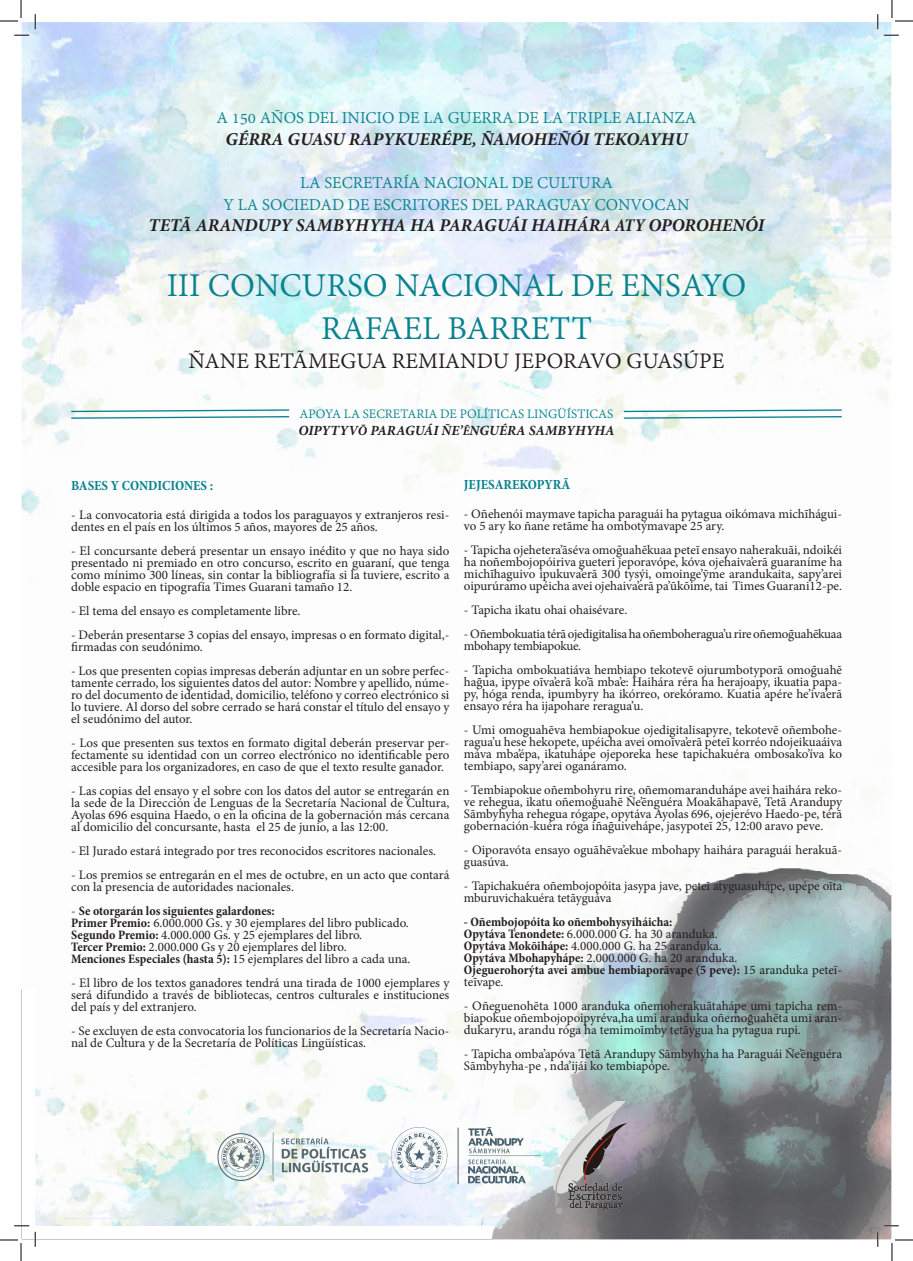
<style>
.page{position:relative;width:913px;height:1261px;background:#fff}
.page>*{position:absolute;margin:0;border:0;box-sizing:border-box;transform-origin:0 0}
.t1{font:36px "Adobe Devanagari";color:#08828f}
.t2{font:24px "Adobe Devanagari";color:#231f20}
.t3{font:18px "Adobe Devanagari";color:#08828f}
.t4{font:italic 700 18px "Minion Pro";color:#231f20}
.t5{font:14px "Adobe Devanagari";color:#08828f}
.t6{font:italic 700 14px "Minion Pro";color:#231f20}
.t7{font:700 condensed 14px "Minion Pro";color:#08828f}
.Texto{font:13px/12px "Minion Pro";letter-spacing:-.005em;color:#231f20;text-align:justify}
.Texto-2{font:700 condensed 13px/12px "Minion Pro";color:#231f20}
.s1{font-stretch:condensed}
.s2{font-size:13px}
.s3{font-stretch:condensed;font-size:13px}
.s4{font-weight:400;font-stretch:normal}
.s5{font-weight:700;font-stretch:condensed}
</style>
<div class="page">
<img style="left:35px;top:1011px;width:446px;height:215px">
<img style="left:23px;top:23px;width:866px;height:846px">
<img style="left:211px;top:1127px;width:168px;height:63px">
<img style="left:386px;top:1127px;width:95px;height:61px">
<svg style="left:70px;top:409px;width:220px;height:10px"></svg>
<svg style="left:622px;top:409px;width:220px;height:10px"></svg>
<img style="left:481px;top:869px;width:408px;height:369px">
<svg style="left:748px;top:1014px;width:4px;height:3px"></svg>
<img style="left:553px;top:1101px;width:76px;height:112px">
<svg style="left:617px;top:545px;width:4px;height:3px"></svg>
<svg style="left:14px;top:35px;width:15px;height:1px"></svg>
<svg style="left:883px;top:35px;width:15px;height:1px"></svg>
<svg style="left:14px;top:1225px;width:15px;height:2px"></svg>
<svg style="left:35px;top:14px;width:1px;height:15px"></svg>
<svg style="left:35px;top:1232px;width:1px;height:15px"></svg>
<svg style="left:876px;top:14px;width:2px;height:15px"></svg>
<svg style="left:0;top:0;width:22px;height:22px"></svg>
<svg style="left:0;top:1239px;width:22px;height:22px"></svg>
<svg style="left:891px;top:0;width:21px;height:22px"></svg>
<svg style="left:876px;top:1225px;width:36px;height:36px"></svg>
<p class="t3" style="left:216px;top:108px;width:481px">A 150 AÑOS DEL INICIO DE LA GUERRA DE LA TRIPLE ALIANZA</p>
<p class="t4" style="left:225px;top:126px;width:463px">GÉRRA GUASU RAPYKUERÉPE, ÑAMOHEÑÓI TEKOAYHU</p>
<p class="t3" style="left:300px;top:172px;width:314px">LA SECRETARÍA NACIONAL DE CULTURA</p>
<p class="t3" style="left:223px;top:194px;width:467px">Y LA SOCIEDAD DE ESCRITORES DEL PARAGUAY CONVOCAN</p>
<p class="t4" style="left:148px;top:213px;width:617px">TETÃ ARANDUPY SAMBYHYHA HA PARAGUÁI HAIHÁR<span class="s1">A ATY</span> OPOROHENÓI</p>
<p class="t1" style="left:167px;top:265px;width:581px">III CONCURSO NACIONAL DE ENSAYO</p>
<p class="t1" style="left:321px;top:308px;width:272px">RAFAEL BARRETT</p>
<p class="t2" style="left:188px;top:347px;width:537px">ÑANE RETÃMEGUA REMIANDU JEPORAVO GUASÚPE</p>
<p class="t5" style="left:299px;top:406px;width:315px">APOYA LA SECRETARIA DE POLÍTICAS LINGÜÍSTICAS</p>
<p class="t6" style="left:298px;top:421px;width:317px">OIPYTYV<span class="s2">Õ</span> PARAGUÁI ÑE’<span class="s3">Ẽ</span>NGUÉRA SAMBYHYHA</p>
<p class="t7" style="left:71px;top:476px;width:144px">BASES Y CONDICIONES :</p>
<p class="Texto" style="left:71px;top:508px;width:379px">- La convocatoria está dirigida a todos los paraguayos y extranjeros resi&shy;dentes en el país en los últimos 5 años, mayores de 25 años.</p>
<p class="Texto" style="left:71px;top:544px;width:379px">- El concursante deberá presentar un ensayo inédito y que no haya sido presentado ni premiado en otro concurso, escrito en guaraní, que tenga como mínimo 300 líneas, sin contar la bibliografía si la tuviere, escrito a doble espacio en tipografía Times Guarani tamaño 12.</p>
<p class="Texto" style="left:71px;top:604px;width:231px">- El tema del ensayo es completamente libre.</p>
<p class="Texto" style="left:71px;top:628px;width:379px">- Deberán presentarse 3 copias del ensayo, impresas o en formato digital,- firmadas con seudónimo.</p>
<p class="Texto" style="left:71px;top:664px;width:379px">- Los que presenten copias impresas deberán adjuntar en un sobre perfec&shy;tamente cerrado, los siguientes datos del autor: Nombre y apellido, núme&shy;ro del documento de identidad, domicilio, teléfono y correo electrónico si lo tuviere. Al dorso del sobre cerrado se hará constar el título del ensayo y el seudónimo del autor.</p>
<p class="Texto" style="left:71px;top:736px;width:379px">- Los que presenten sus textos en formato digital deberán preservar per&shy;fectamente su identidad con un correo electrónico no identificable pero accesible para los organizadores, en caso de que el texto resulte ganador.</p>
<p class="Texto" style="left:71px;top:784px;width:379px">- Las copias del ensayo y el sobre con los datos del autor se entregarán en la sede de la Dirección de Lenguas de la Secretaría Nacional de Cultura, Ayolas 696 esquina Haedo, o en la oficina de la gobernación más cercana al domicilio del concursante, hasta el 25 de junio, a las 12:00.</p>
<p class="Texto" style="left:71px;top:844px;width:366px">- El Jurado estará integrado por tres reconocidos escritores nacionales.</p>
<p class="Texto" style="left:71px;top:868px;width:379px">- Los premios se entregarán en el mes de octubre, en un acto que contará con la presencia de autoridades nacionales.</p>
<p class="Texto-2" style="left:71px;top:904px;width:205px"><span class="s4">-</span> Se otorgarán los siguientes galardones:</p>
<p class="Texto" style="left:71px;top:916px;width:339px"><span class="s5">Primer Premio:</span> 6.000.000 Gs. y 30 ejemplares del libro publicado.</p>
<p class="Texto" style="left:71px;top:928px;width:292px"><span class="s5">Segundo Premio:</span> 4.000.000 Gs. y 25 ejemplares del libro.</p>
<p class="Texto" style="left:71px;top:940px;width:277px"><span class="s5">Tercer Premio:</span> 2.000.000 Gs y 20 ejemplares del libro.</p>
<p class="Texto" style="left:71px;top:952px;width:340px"><span class="s5">Menciones Especiales (hasta 5):</span> 15 ejemplares del libro a cada una.</p>
<p class="Texto" style="left:71px;top:976px;width:379px">- El libro de los textos ganadores tendrá una tirada de 1000 ejemplares y será difundido a través de bibliotecas, centros culturales e instituciones del país y del extranjero.</p>
<p class="Texto" style="left:71px;top:1024px;width:379px">- Se excluyen de esta convocatoria los funcionarios de la Secretaría Nacio&shy;nal de Cultura y de la Secretaría de Políticas Lingüísticas.</p>
<p class="t7" style="left:464px;top:475px;width:108px">JEJESAREKOPYRÃ</p>
<p class="Texto" style="left:464px;top:508px;width:379px">- Oñehenói maymave tapicha paraguái ha pytagua oikómava michĩhágui&shy;vo 5 ary ko ñane retãme ha ombotýmavape 25 ary.</p>
<p class="Texto" style="left:464px;top:544px;width:379px">- Tapicha ojehetera’ãséva omoguahẽkuaa peteĩ ensayo naherakuãi, ndoikéi ha noñembojopóiriva gueteri jeporavópe, kóva ojehaiva’erã guaraníme ha michĩhaguivo ipukuva’erã 300 tysýi, omoinge’ỹme arandukaita, sapy’arei oipurúramo upéicha avei ojehaiva’erã pa’ũkõime, tai Times Guarani12-pe.</p>
<p class="Texto" style="left:464px;top:604px;width:165px">- Tapicha ikatu ohai ohaisévare.</p>
<p class="Texto" style="left:464px;top:628px;width:379px">- Oñembokuatia térã ojedigitalisa ha oñemboheragua’u rire oñemoguahẽkuaa mbohapy tembiapokue.</p>
<p class="Texto" style="left:464px;top:664px;width:379px">- Tapicha ombokuatiáva hembiapo tekotevẽ ojurumbotyporã omoguahẽ hagua, ipype oĩva’erã ko’ã mba’e: Haihára réra ha herajoapy, ikuatia papa&shy;py, hóga renda, ipumbyry ha ikórreo, orekóramo. Kuatia apére he’iva’erã ensayo réra ha ijapohare reragua’u.</p>
<p class="Texto" style="left:464px;top:724px;width:379px">- Umi omoguahẽva hembiapokue ojedigitalisapyre, tekotevẽ oñembohe&shy;ragua’u hese hekopete, upéicha avei omoĩva’erã peteĩ korréo ndojeikuaáiva máva mba’épa, ikatuhápe ojeporeka hese tapichakuéra ombosako’íva ko tembiapo, sapy’arei oganáramo.</p>
<p class="Texto" style="left:464px;top:784px;width:379px">- Tembiapokue oñembohyru rire, oñemomaranduhápe avei haihára reko&shy;ve rehegua, ikatu oñemoguahẽ Ñe’ẽnguéra Moakãhapavẽ, Tetã Arandupy Sãmbyhyha rehegua rógape, opytáva Ayolas 696, ojejerévo Haedo-pe, térã gobernación-kuéra róga iñaguivehápe, jasypoteĩ 25, 12:00 aravo peve.</p>
<p class="Texto" style="left:464px;top:844px;width:379px">- Oiporavóta ensayo oguãhẽva’ekue mbohapy haihára paraguái herakuã&shy;guasúva.</p>
<p class="Texto" style="left:464px;top:880px;width:379px">- Tapichakuéra oñembojopóita jasypa jave, peteĩ atyguasuhápe, upépe oĩta mburuvichakuéra tetãyguáva</p>
<p class="Texto-2" style="left:464px;top:916px;width:210px">- Oñembojopóita ko oñembohysyiháicha:</p>
<p class="Texto" style="left:464px;top:928px;width:255px"><span class="s5">Opytáva Tenondete:</span> 6.000.000 G. ha 30 aranduka.</p>
<p class="Texto" style="left:464px;top:940px;width:259px"><span class="s5">Opytáva Mokõihápe:</span> 4.000.000 G. ha 25 aranduka.</p>
<p class="Texto" style="left:464px;top:952px;width:275px"><span class="s5">Opytáva Mbohapyhápe:</span> 2.000.000 G. ha 20 aranduka.</p>
<p class="Texto-2" style="left:464px;top:964px;width:379px">Ojeguerohorýta avei ambue hembiaporãvape (5 peve): <span class="s4">15 aranduka peteĩ&shy;teĩvape.</span></p>
<p class="Texto" style="left:464px;top:1000px;width:379px">- Oñeguenohẽta 1000 aranduka oñemoherakuãtahápe umi tapicha rem&shy;biapokue oñembojopoipyréva,ha umi aranduka oñemoguahẽta umi aran&shy;dukaryru, arandu róga ha temimoĩmby tetãygua ha pytagua rupi.</p>
<p class="Texto" style="left:464px;top:1048px;width:379px">- Tapicha omba’apóva Tetã Arandupy Sãmbyhyha ha Paraguái Ñe’ẽnguéra<br>Sãmbyhyha-pe , nda’ijái ko tembiapópe.</p>
</div>
